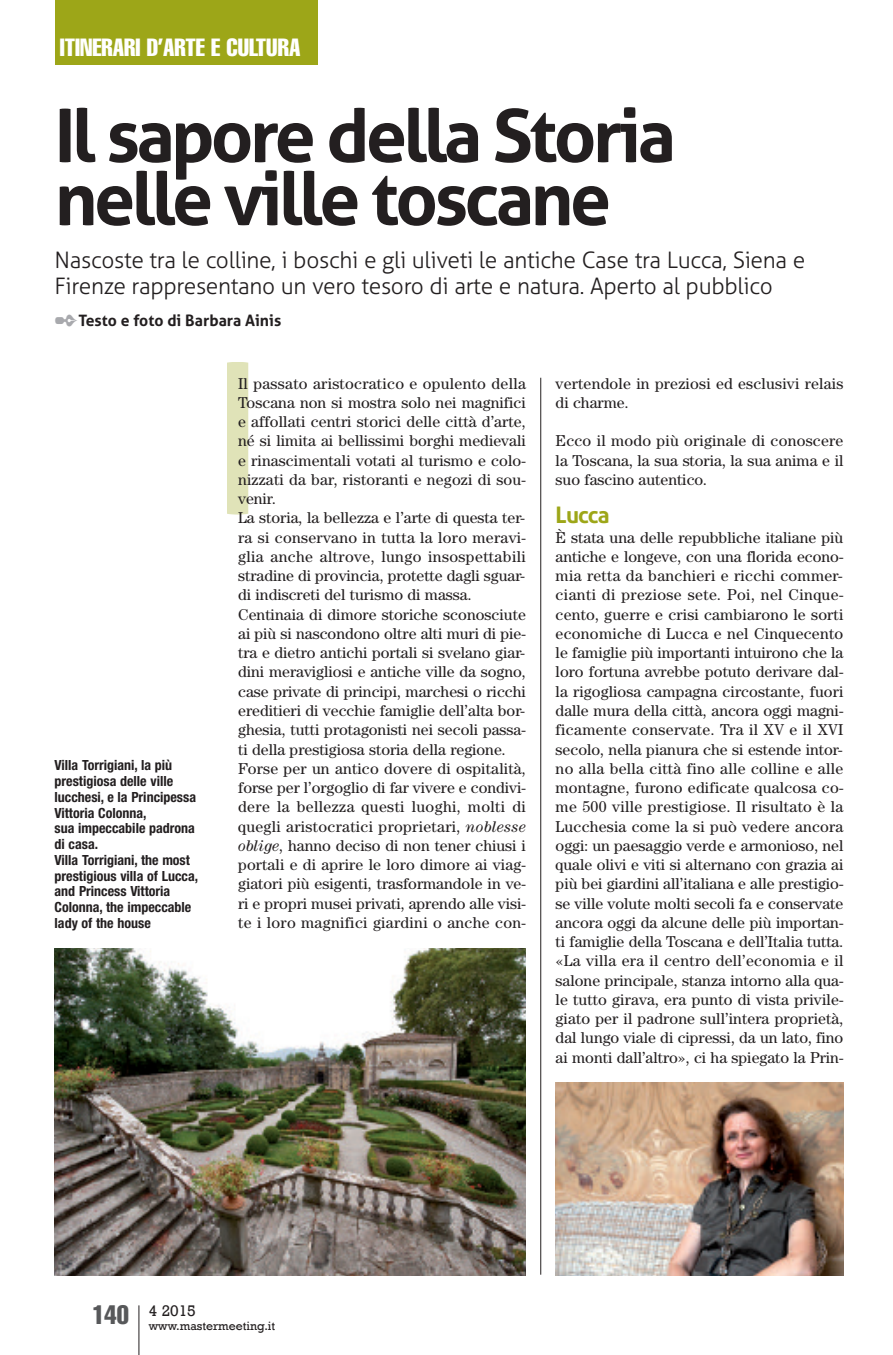
<style>
.page{position:relative;width:893px;height:1355px;background:#fff}
.page>*{position:absolute;margin:0;border:0;box-sizing:border-box;transform-origin:0 0}
.t1{font:700 73.5px/63px "Aller";letter-spacing:-.05em;color:#231f20}
.t2{font:extra-condensed 24.5px "Helvetica";color:#fff}
.t3{font:300 22.75px/26.2px "Aller";letter-spacing:-.015em;color:#231f20}
.t4{font:700 22.75px "Aller";color:#9da618}
.t5{font:15.75px/19.2px "Century";color:#231f20}
.t6{font:700 15.75px "Aller";color:#231f20}
.t7{font:15.75px "Rockwell";color:#231f20}
.t8{font:700 condensed 14px/15.8px "Helvetica Neue";color:#231f20}
.t9{font:12.25px "Rockwell";color:#231f20}
.s1{color:#a8a9ad}
.s2{font-style:italic}
</style>
<div class="page">
<hr style="left:138px;top:1305px;width:1px;height:49px;background:#231f20">
<div style="left:55px;top:0;width:262px;height:64px;background:#9da618"></div>
<hr style="left:540px;top:378px;width:1px;height:896px;background:#231f20">
<div style="left:227px;top:362px;width:21px;height:152px;background:#e0e3b8"></div>
<img style="left:55px;top:948px;width:471px;height:327px">
<img style="left:556px;top:1082px;width:287px;height:193px">
<h2 class="t2" style="left:60px;top:39px;width:242px">ITINERARI D’ARTE E CULTURA</h2>
<h1 class="t1" style="left:55px;top:105px;width:623px">Il sapore della Storia nelle ville toscane</h1>
<h3 class="t3" style="left:55px;top:247px;width:752px">Nascoste tra le colline, i boschi e gli uliveti le antiche Case tra Lucca, Siena e<br>Firenze rappresentano un vero tesoro di arte e natura. Aperto al pubblico</h3>
<p class="t6" style="left:55px;top:311px;width:228px"><span class="s1">✒</span>Testo e foto di Barbara Ainis</p>
<p class="t8" style="left:55px;top:758px;width:145px">Villa Torrigiani, la più prestigiosa delle ville lucchesi, e la Principessa<br>Vittoria Colonna,<br>sua impeccabile padrona di casa.<br>Villa Torrigiani, the most prestigious villa of Lucca, and Princess Vittoria<br>Colonna, the impeccable lady of the house</p>
<p class="t5" style="left:238px;top:375px;width:289px">Il passato aristocratico e opulento della Toscana non si mostra solo nei magnifici e affollati centri storici delle città d’arte, né si limita ai bellissimi borghi medievali e rinascimentali votati al turismo e colo&shy;nizzati da bar, ristoranti e negozi di sou&shy;venir.<br>La storia, la bellezza e l’arte di questa ter&shy;ra si conservano in tutta la loro meravi&shy;glia anche altrove, lungo insospettabili stradine di provincia, protette dagli sguar&shy;di indiscreti del turismo di massa.<br>Centinaia di dimore storiche sconosciute ai più si nascondono oltre alti muri di pie&shy;tra e dietro antichi portali si svelano giar&shy;dini meravigliosi e antiche ville da sogno, case private di principi, marchesi o ricchi ereditieri di vecchie famiglie dell’alta bor&shy;ghesia, tutti protagonisti nei secoli passa&shy;ti della prestigiosa storia della regione.<br>Forse per un antico dovere di ospitalità, forse per l’orgoglio di far vivere e condivi&shy;dere la bellezza questi luoghi, molti di quegli aristocratici proprietari, <span class="s2">noblesse oblige</span>, hanno deciso di non tener chiusi i portali e di aprire le loro dimore ai viag&shy;giatori più esigenti, trasformandole in ve&shy;ri e propri musei privati, aprendo alle visi&shy;te i loro magnifici giardini o anche con-</p>
<p class="t5" style="left:556px;top:375px;width:289px">vertendole in preziosi ed esclusivi relais di charme.</p>
<p class="t5" style="left:556px;top:433px;width:289px;text-align:justify">Ecco il modo più originale di conoscere la Toscana, la sua storia, la sua anima e il suo fascino autentico.</p>
<h3 class="t4" style="left:556px;top:502px;width:56px">Lucca</h3>
<p class="t5" style="left:556px;top:529px;width:289px;text-align:justify">È stata una delle repubbliche italiane più antiche e longeve, con una florida econo&shy;mia retta da banchieri e ricchi commer&shy;cianti di preziose sete. Poi, nel Cinque&shy;cento, guerre e crisi cambiarono le sorti economiche di Lucca e nel Cinquecento le famiglie più importanti intuirono che la loro fortuna avrebbe potuto derivare dal&shy;la rigogliosa campagna circostante, fuori dalle mura della città, ancora oggi magni&shy;ficamente conservate. Tra il XV e il XVI secolo, nella pianura che si estende intor&shy;no alla bella città fino alle colline e alle montagne, furono edificate qualcosa co&shy;me 500 ville prestigiose. Il risultato è la Lucchesia come la si può vedere ancora oggi: un paesaggio verde e armonioso, nel quale olivi e viti si alternano con grazia ai più bei giardini all’italiana e alle prestigio&shy;se ville volute molti secoli fa e conservate ancora oggi da alcune delle più importan&shy;ti famiglie della Toscana e dell’Italia tutta. «La villa era il centro dell’economia e il salone principale, stanza intorno alla qua&shy;le tutto girava, era punto di vista privile&shy;giato per il padrone sull’intera proprietà, dal lungo viale di cipressi, da un lato, fino ai monti dall’altro», ci ha spiegato la Prin-</p>
<p class="t9" style="left:92px;top:1318px;width:184px"><sup>140</sup> www.mastermeeting.it</p>
<p class="t7" style="left:149px;top:1300px;width:49px">4 2015</p>
</div>
